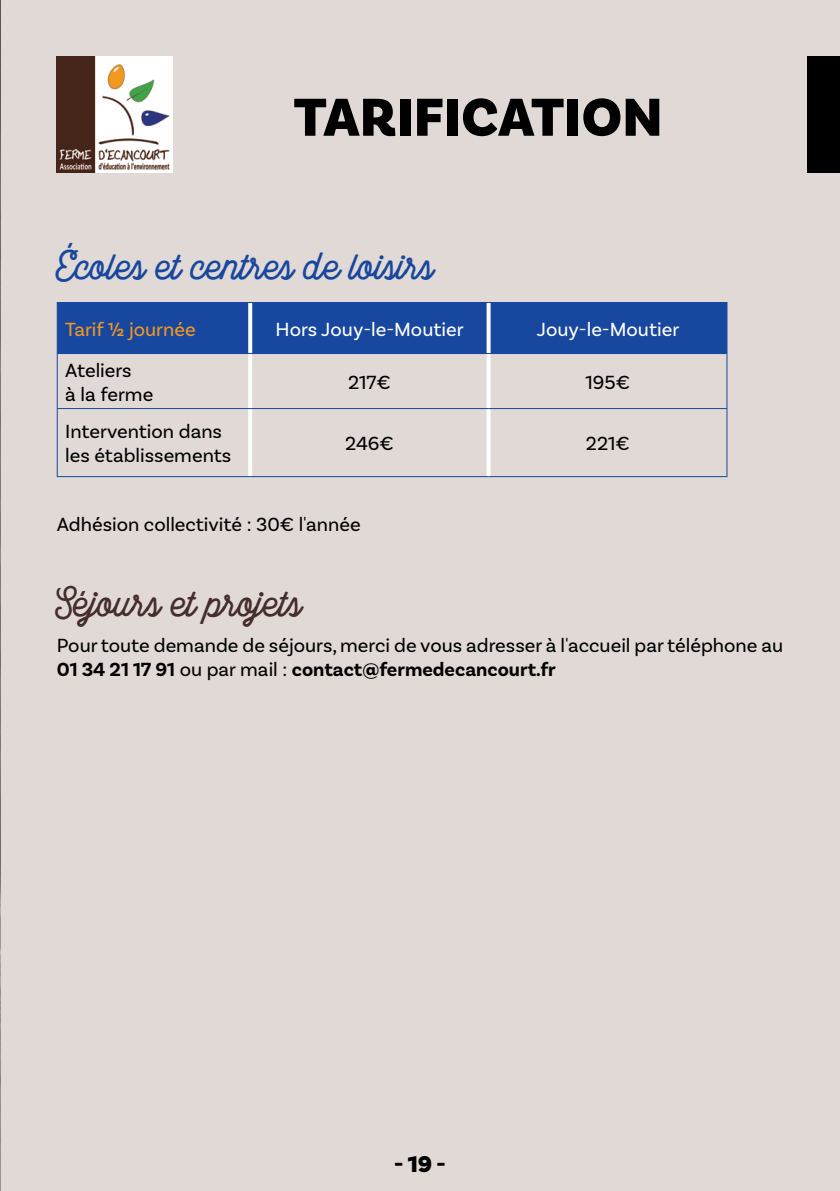
<style>
.page{position:relative;width:840px;height:1191px;background:#fff}
.page>*{position:absolute;margin:0;border:0;box-sizing:border-box;transform-origin:0 0}
.t1{font:900 56px "Basic Sans";letter-spacing:.01em;color:#000}
.t2{font:700 38px "Local Brewery";letter-spacing:.005em;color:#17479e}
.t3{font:700 38px "Local Brewery";letter-spacing:.01em;color:#452d2b}
.t4{font:900 24px "Basic Sans";color:#000}
.t5{font:20px/24px "Basic Sans";color:#000}
.t6{font:20px "Basic Sans";color:#fff}
.t7{font:20px "Basic Sans";color:#f3981f}
.s1{font-weight:700}
</style>
<div class="page">
<div style="left:0;top:0;width:839px;height:1191px;background:#e0d9d5"></div>
<div style="left:807px;top:57px;width:32px;height:116px;background:#000"></div>
<img style="left:57px;top:57px;width:116px;height:116px">
<div style="left:58px;top:303px;width:668px;height:50px;background:#17479e"></div>
<svg style="left:248px;top:303px;width:4px;height:50px"></svg>
<svg style="left:486px;top:303px;width:4px;height:50px"></svg>
<hr style="left:248px;top:354px;width:4px;height:54px;background:#fff">
<svg style="left:486px;top:354px;width:4px;height:54px"></svg>
<hr style="left:248px;top:409px;width:4px;height:67px;background:#fff">
<svg style="left:486px;top:409px;width:4px;height:67px"></svg>
<hr style="left:57px;top:303px;width:1px;height:50px;background:#17479e">
<hr style="left:57px;top:302px;width:193px;height:1px;background:#17479e">
<hr style="left:250px;top:302px;width:238px;height:1px;background:#17479e">
<hr style="left:488px;top:302px;width:239px;height:1px;background:#17479e">
<hr style="left:726px;top:303px;width:1px;height:50px;background:#17479e">
<hr style="left:57px;top:354px;width:1px;height:54px;background:#17479e">
<hr style="left:57px;top:409px;width:1px;height:67px;background:#17479e">
<hr style="left:57px;top:353px;width:193px;height:1px;background:#17479e">
<hr style="left:57px;top:408px;width:193px;height:1px;background:#17479e">
<hr style="left:57px;top:476px;width:193px;height:1px;background:#17479e">
<hr style="left:250px;top:353px;width:238px;height:1px;background:#17479e">
<hr style="left:250px;top:408px;width:238px;height:1px;background:#17479e">
<hr style="left:250px;top:476px;width:238px;height:1px;background:#17479e">
<hr style="left:488px;top:353px;width:239px;height:1px;background:#17479e">
<hr style="left:726px;top:354px;width:1px;height:54px;background:#17479e">
<hr style="left:726px;top:409px;width:1px;height:67px;background:#17479e">
<hr style="left:488px;top:408px;width:239px;height:1px;background:#17479e">
<hr style="left:488px;top:476px;width:239px;height:1px;background:#17479e">
<hr style="left:0;top:0;width:1px;height:1191px;background:#939598">
<h1 class="t1" style="left:293px;top:83px;width:370px">TARIFICATION</h1>
<h2 class="t2" style="left:57px;top:244px;width:378px">Écoles et centres de loisirs</h2>
<p class="t7" style="left:65px;top:317px;width:132px">Tarif ½ journée</p>
<p class="t6" style="left:275px;top:317px;width:189px">Hors Jouy-le-Moutier</p>
<p class="t6" style="left:536px;top:317px;width:144px">Jouy-le-Moutier</p>
<p class="t5" style="left:65px;top:358px;width:89px">Ateliers<br>à la ferme</p>
<p class="t5" style="left:348px;top:370px;width:44px">217€</p>
<p class="t5" style="left:585px;top:370px;width:46px">195€</p>
<p class="t5" style="left:65px;top:419px;width:167px">Intervention dans les établissements</p>
<p class="t5" style="left:345px;top:431px;width:50px">246€</p>
<p class="t5" style="left:585px;top:431px;width:45px">221€</p>
<p class="t5" style="left:57px;top:512px;width:305px">Adhésion collectivité : 30€ l'année</p>
<h2 class="t3" style="left:57px;top:581px;width:246px">Séjours et projets</h2>
<p class="t5" style="left:57px;top:633px;width:727px">Pour toute demande de séjours, merci de vous adresser à l'accueil par téléphone au<br><span class="s1">01 34 21 17 91</span> ou par mail : <span class="s1">contact@fermedecancourt.fr</span></p>
<p class="t4" style="left:394px;top:1149px;width:53px">- 19 -</p>
</div>
